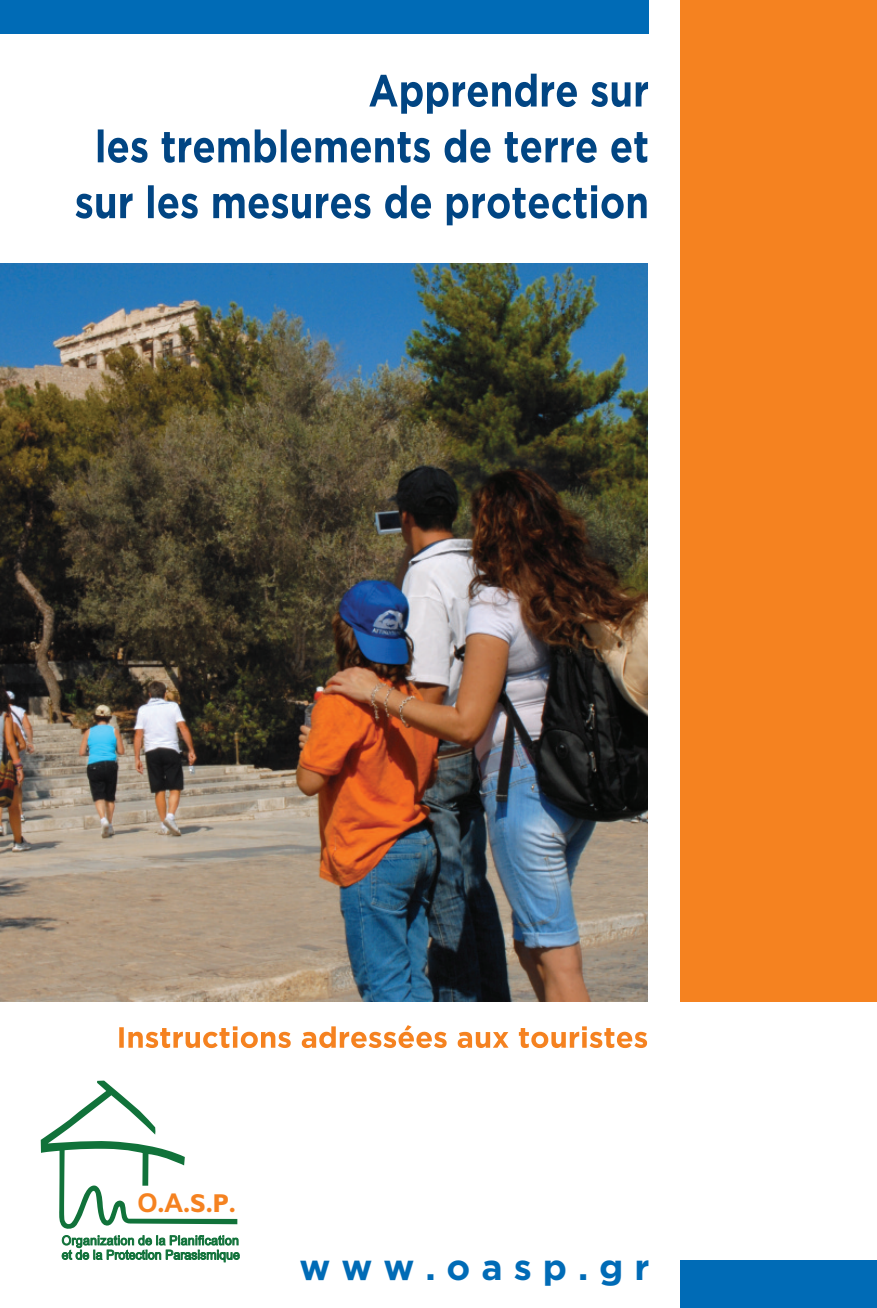
<style>
.page{position:relative;width:877px;height:1308px;background:#fff}
.page>*{position:absolute;margin:0;border:0;box-sizing:border-box;transform-origin:0 0}
.t1{font:36px "Gotham Greek Bold Bold+CFOJHA";letter-spacing:.305em;color:#006bb6}
.t2{font:25.88px "S Jekyl Gr Bold+AWRVKF";color:#f58220}
.t3{font:12.83px/14.4px "Arial MT+KOSFZQ";letter-spacing:.02em;color:#11723a;scale:.95 1}
.s1{font-family:"Arial MT Bold+NEULAL"}
</style>
<div class="page">
<div style="left:680px;top:0;width:197px;height:1001px;background:#f58220"></div>
<div style="left:0;top:0;width:649px;height:34px;background:#006bb6"></div>
<svg style="left:41px;top:1080px;width:196px;height:149px"></svg>
<div style="left:680px;top:1260px;width:197px;height:47px;background:#006bb6"></div>
<img style="left:0;top:264px;width:647px;height:737px">
<svg style="left:98px;top:74px;width:550px;height:88px"></svg>
<svg style="left:76px;top:132px;width:571px;height:93px"></svg>
<svg style="left:488px;top:185px;width:159px;height:34px"></svg>
<svg style="left:119px;top:1025px;width:528px;height:23px"></svg>
<h2 class="t2" style="left:137px;top:1187px;width:100px"><span class="s1">ΟΑ</span>. .SP. .</h2>
<p class="t3" style="left:62px;top:1234px;width:189px">Organization de la Planification et de la Protection Parasismique</p>
<h1 class="t1" style="left:299px;top:1246px;width:352px">www.oasp.gr</h1>
</div>
